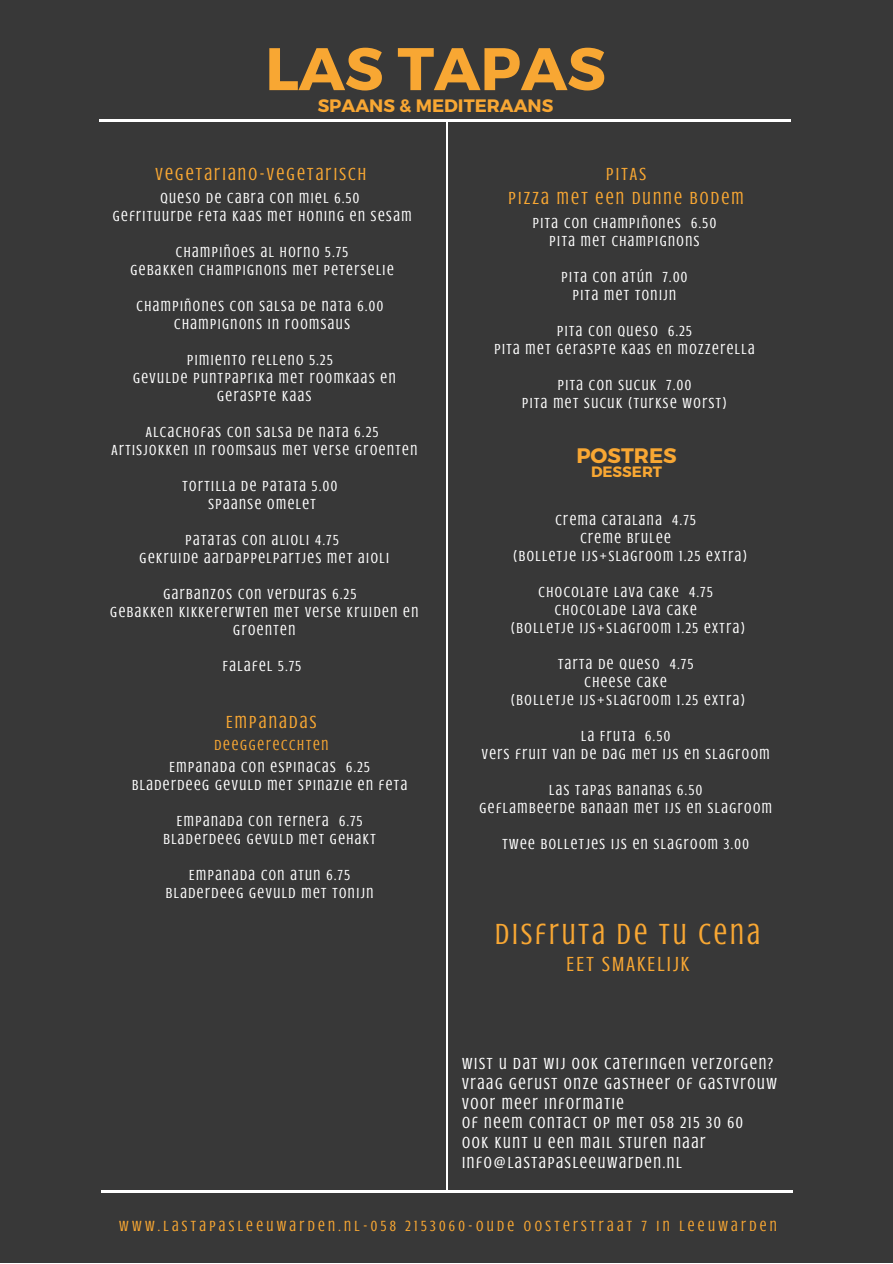
<style>
.page{position:relative;width:893px;height:1264px;background:#fff}
.page>*{position:absolute;margin:0;border:0;box-sizing:border-box;transform-origin:0 0}
.t1{font:700 60px "Montserrat";color:#f8a733}
.t2{font:30px "Crushed";letter-spacing:.1em;color:#f8a733}
.t3{font:21px "Crushed";letter-spacing:.1em;color:#f8a733}
.t4{font:700 21px "Montserrat";color:#f8a733}
.t5{font:18px/24.8px "Crushed";letter-spacing:.12em;color:#f8a733;text-align:center}
.t6{font:700 18px "Montserrat";color:#f8a733}
.t7{font:16.5px/19.6px "Crushed";letter-spacing:.1em;color:#fff}
.t8{font:15.15px "Crushed";letter-spacing:.22em;color:#f8a733}
.t9{font:15px/18px "Crushed";letter-spacing:.1em;color:#fff;text-align:center}
.t10{font:15px "Crushed";letter-spacing:.12em;color:#f8a733}
.t11{font:700 15px "Montserrat";color:#f8a733}
</style>
<div class="page">
<div style="left:0;top:0;width:892px;height:1262px;background:#383838"></div>
<hr style="left:446px;top:119px;width:1px;height:1073px;background:#fff">
<hr style="left:99px;top:120px;width:691px;height:2px;background:#fff">
<hr style="left:101px;top:1190px;width:692px;height:2px;background:#fff">
<h1 class="t1" style="left:265px;top:30px;width:342px">LAS TAPAS</h1>
<p class="t6" style="left:318px;top:93px;width:237px">SPAANS &amp; MEDITERAANS</p>
<p class="t5" style="left:156px;top:161px;width:212px">VEGETARIANO-VEGETARISCH</p>
<p class="t9" style="left:113px;top:189px;width:300px">QUESO DE CABRA CON MIEL 6.50<br>GEFRITUURDE FETA KAAS MET HONING EN SESAM</p>
<p class="t9" style="left:130px;top:243px;width:265px">CHAMPIÑOES AL HORNO 5.75<br>GEBAKKEN CHAMPIGNONS MET PETERSELIE</p>
<p class="t9" style="left:137px;top:297px;width:248px">CHAMPIÑONES CON SALSA DE NATA 6.00<br>CHAMPIGNONS IN ROOMSAUS</p>
<p class="t9" style="left:133px;top:351px;width:264px">PIMIENTO RELLENO 5.25<br>GEVULDE PUNTPAPRIKA MET ROOMKAAS EN<br>GERASPTE KAAS</p>
<p class="t9" style="left:111px;top:423px;width:307px">ALCACHOFAS CON SALSA DE NATA 6.25<br>ARTISJOKKEN IN ROOMSAUS MET VERSE GROENTEN</p>
<p class="t9" style="left:182px;top:477px;width:156px">TORTILLA DE PATATA 5.00<br>SPAANSE OMELET</p>
<p class="t9" style="left:140px;top:531px;width:251px">PATATAS CON ALIOLI 4.75<br>GEKRUIDE AARDAPPELPARTJES MET AIOLI</p>
<p class="t9" style="left:110px;top:585px;width:309px">GARBANZOS CON VERDURAS 6.25<br>GEBAKKEN KIKKERERWTEN MET VERSE KRUIDEN EN<br>GROENTEN</p>
<p class="t9" style="left:223px;top:657px;width:80px">FALAFEL 5.75</p>
<p class="t5" style="left:226px;top:710px;width:92px">EMPANADAS</p>
<p class="t10" style="left:214px;top:736px;width:116px">DEEGGERECCHTEN</p>
<p class="t9" style="left:132px;top:758px;width:276px">EMPANADA CON ESPINACAS 6.25<br>BLADERDEEG GEVULD MET SPINAZIE EN FETA</p>
<p class="t9" style="left:163px;top:812px;width:214px">EMPANADA CON TERNERA 6.75<br>BLADERDEEG GEVULD MET GEHAKT</p>
<p class="t9" style="left:166px;top:866px;width:209px">EMPANADA CON ATUN 6.75<br>BLADERDEEG GEVULD MET TONIJN</p>
<p class="t5" style="left:508px;top:161px;width:236px">PITAS<br>PIZZA MET EEN DUNNE BODEM</p>
<p class="t9" style="left:532px;top:214px;width:185px">PITA CON CHAMPIÑONES 6.50<br>PITA MET CHAMPIGNONS</p>
<p class="t9" style="left:561px;top:268px;width:127px">PITA CON ATÚN 7.00<br>PITA MET TONIJN</p>
<p class="t9" style="left:494px;top:322px;width:262px">PITA CON QUESO 6.25<br>PITA MET GERASPTE KAAS EN MOZZERELLA</p>
<p class="t9" style="left:522px;top:376px;width:206px">PITA CON SUCUK 7.00<br>PITA MET SUCUK (TURKSE WORST)</p>
<h3 class="t4" style="left:576px;top:441px;width:102px">POSTRES</h3>
<p class="t11" style="left:591px;top:462px;width:72px">DESSERT</p>
<p class="t9" style="left:513px;top:511px;width:236px">CREMA CATALANA 4.75<br>CREME BRULEE<br>(BOLLETJE IJS+SLAGROOM 1.25 EXTRA)</p>
<p class="t9" style="left:511px;top:583px;width:236px">CHOCOLATE LAVA CAKE 4.75<br>CHOCOLADE LAVA CAKE<br>(BOLLETJE IJS+SLAGROOM 1.25 EXTRA)</p>
<p class="t9" style="left:511px;top:655px;width:236px">TARTA DE QUESO 4.75<br>CHEESE CAKE<br>(BOLLETJE IJS+SLAGROOM 1.25 EXTRA)</p>
<p class="t9" style="left:482px;top:727px;width:289px">LA FRUTA 6.50<br>VERS FRUIT VAN DE DAG MET IJS EN SLAGROOM</p>
<p class="t9" style="left:479px;top:781px;width:294px">LAS TAPAS BANANAS 6.50<br>GEFLAMBEERDE BANAAN MET IJS EN SLAGROOM</p>
<p class="t9" style="left:502px;top:835px;width:248px">TWEE BOLLETJES IJS EN SLAGROOM 3.00</p>
<h2 class="t2" style="left:495px;top:916px;width:266px">DISFRUTA DE TU CENA</h2>
<h3 class="t3" style="left:566px;top:951px;width:124px">EET SMAKELIJK</h3>
<p class="t7" style="left:462px;top:1054px;width:316px">WIST U DAT WIJ OOK CATERINGEN VERZORGEN?<br>VRAAG GERUST ONZE GASTHEER OF GASTVROUW<br>VOOR MEER INFORMATIE<br>OF NEEM CONTACT OP MET 058 215 30 60<br>OOK KUNT U EEN MAIL STUREN NAAR<br>INFO@LASTAPASLEEUWARDEN.NL</p>
<p class="t8" style="left:119px;top:1217px;width:659px">WWW.LASTAPASLEEUWARDEN.NL-058 2153060-OUDE OOSTERSTRAAT 7 IN LEEUWARDEN</p>
</div>
